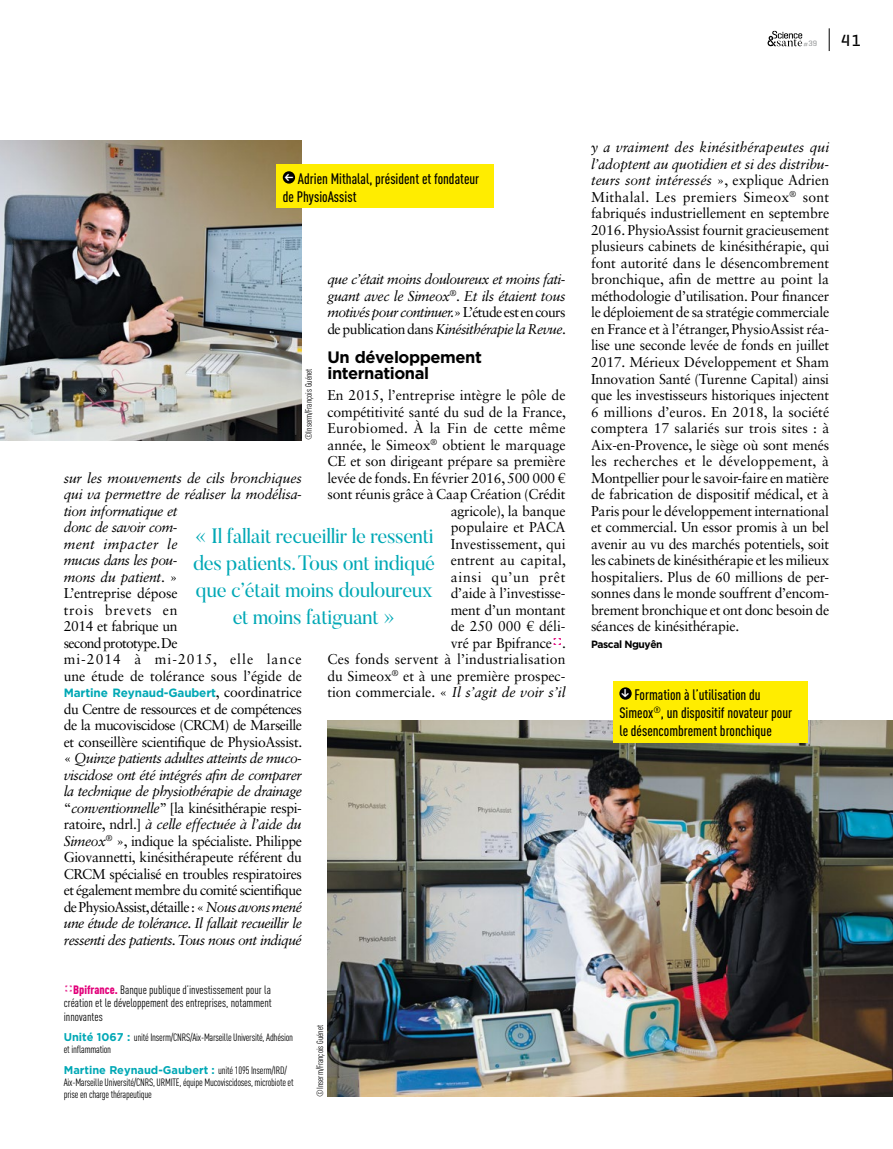
<style>
.page{position:relative;width:893px;height:1149px;background:#fff}
.page>*{position:absolute;margin:0;border:0;box-sizing:border-box;transform-origin:0 0}
.t1{font:20.7px/27px "Butler";letter-spacing:-.015em;color:#00a8b5;text-align:center}
.t2{font:700 16.5px/16.5px "Gotham";letter-spacing:-.025em;color:#000}
.t3{font:500 16.5px "Geogrotesque Stencil A";color:#000}
.t4{font:500 condensed 15px/18px "DINOT";color:#000}
.t5{font:14.25px/16.5px "Sabon LT Std";letter-spacing:-.01em;color:#000;text-align:justify}
.t6{font:italic 14.25px/16.5px "Sabon LT Std";letter-spacing:-.025em;color:#000}
.t7{font:condensed 12px/13.5px "DINOT";color:#000;text-align:justify}
.t8{font:700 12px "Gotham";letter-spacing:-.015em;color:#00a8b5}
.t9{font:700 11.25px "Gotham";color:#00a8b5}
.t10{font:condensed 10.5px/12px "DINOT";letter-spacing:-.02em;color:#000}
.t11{font:700 10.5px "Gotham";letter-spacing:-.04em;color:#000}
.t12{font:condensed 9px "DINOT";color:#000}
.t13{font:500 7.95px "Geogrotesque Stencil A";color:#9c9e9f}
.s1{font-style:normal}
.s2{color:#e2007a}
.s3{font-style:italic}
.s4{font-family:"Sabon LT Std";font-weight:400;font-size:14.25px;color:#000}
.s5{font-weight:900;color:#e2007a}
.s6{font-family:"Gotham";font-weight:700;font-stretch:normal;font-size:11.25px;color:#00a8b5}
.s7{font-family:"DINOT";font-weight:400;font-stretch:condensed;font-size:10.5px;color:#000}
</style>
<div class="page">
<img style="left:327px;top:720px;width:566px;height:376px">
<img style="left:0;top:140px;width:302px;height:300px">
<div style="left:613px;top:680px;width:194px;height:61px;background:#ffed00"></div>
<svg style="left:619px;top:687px;width:13px;height:12px"></svg>
<div style="left:276px;top:165px;width:218px;height:43px;background:#ffed00"></div>
<div style="left:283px;top:171px;width:12px;height:12px;background:#000;border-radius:50%"></div>
<svg style="left:829px;top:28px;width:1px;height:23px"></svg>
<svg style="left:767px;top:31px;width:35px;height:16px"></svg>
<svg style="left:621px;top:689px;width:8px;height:8px"></svg>
<p class="t13" style="left:803px;top:38px;width:16px">#39</p>
<p class="t3" style="left:841px;top:30px;width:21px">41</p>
<p class="t4" style="left:283px;top:169px;width:198px;text-indent:15px">Adrien Mithalal, président et fondateur de PhysioAssist</p>
<p class="t6" style="left:327px;top:271px;width:240px;text-align:justify">que c’était moins douloureux et moins fati&shy;guant avec le Simeox<sup>®</sup>. Et ils étaient tous motivés pour continuer.<span class="s1">» L’étude est en cours de publication dans</span> Kinésithérapie la Revue<span class="s1">.</span></p>
<p class="t2" style="left:327px;top:348px;width:156px">Un développement international</p>
<p class="t5" style="left:327px;top:386px;width:240px;text-align:right">En 2015, l’entreprise intègre le pôle de compétitivité santé du sud de la France,<br>Eurobiomed. À la Fin de cette même année, le Simeox<sup>®</sup> obtient le marquage<br>CE et son dirigeant prépare sa première levée de fonds. En février 2016, 500 000 € sont réunis grâce à Caap Création (Crédit agricole), la banque<br>populaire et PACA<br>Investissement, qui<br>entrent au capital,<br>ainsi qu’un prêt<br>d’aide à l’investisse-<br>ment d’un montant<br>de 250 000 € déli-<br>vré par Bpifrance<span class="s2">✓</span>.<br>Ces fonds servent à l’industrialisation du Simeox<sup>®</sup> et à une première prospec&shy;tion commerciale. « <span class="s3">Il s’agit de voir s’il</span></p>
<p class="t12" style="left:304px;top:440px;width:73px;rotate:-90deg">©Inserm/François Guénet</p>
<p class="t6" style="left:64px;top:469px;width:240px">sur les mouvements de cils bronchiques qui va permettre de réaliser la modélisa&shy;tion informatique et<br>donc de savoir com-<br>ment impacter le<br>mucus dans les pou-<br>mons du patient<span class="s1">. »<br>L’entreprise dépose<br>trois brevets en<br>2014 et fabrique un<br>second prototype. De<br>mi-2014 à mi-2015, elle lance une étude de tolérance sous l’égide de</span></p>
<p class="t8" style="left:64px;top:686px;width:240px">Martine Reynaud-Gaubert<span class="s4">, coordinatrice</span></p>
<p class="t5" style="left:64px;top:700px;width:240px">du Centre de ressources et de compétences de la mucoviscidose (CRCM) de Marseille et conseillère scientifique de PhysioAssist. « <span class="s3">Quinze patients adultes atteints de muco&shy;viscidose ont été intégrés afin de comparer la technique de physiothérapie de drainage </span>“<span class="s3">conventionnelle</span>” [la kinésithérapie respi&shy;ratoire, ndrl.] <span class="s3">à celle effectuée à l’aide du Simeox</span><sup>®</sup> », indique la spécialiste. Philippe Giovannetti, kinésithérapeute référent du CRCM spécialisé en troubles respiratoires et également membre du comité scientifique de PhysioAssist, détaille : « <span class="s3">Nous avons mené une étude de tolérance. Il fallait recueillir le ressenti des patients. Tous nous ont indiqué</span></p>
<h1 class="t1" style="left:193px;top:521px;width:244px">« Il fallait recueillir le ressenti des patients. Tous ont indiqué que c’était moins douloureux et moins fatiguant »</h1>
<p class="t7" style="left:64px;top:982px;width:210px"><span class="s2">✓</span><span class="s5">Bpifrance.</span> Banque publique d’investissement pour la création et le développement des entreprises, notamment innovantes</p>
<p class="t10" style="left:64px;top:1031px;width:231px"><span class="s6">Unité 1067 :</span> unité Inserm/CNRS/Aix-Marseille Université, Adhésion et inflammation</p>
<p class="t9" style="left:64px;top:1063px;width:225px">Martine Reynaud-Gaubert : <span class="s7">unité 1095 Inserm/IRD/</span></p>
<p class="t10" style="left:64px;top:1075px;width:231px">Aix-Marseille Université/CNRS, URMITE, équipe Mucoviscidoses, microbiote et prise en charge thérapeutique</p>
<p class="t12" style="left:315px;top:1096px;width:73px;rotate:-90deg">©Inserm/François Guénet</p>
<p class="t5" style="left:591px;top:139px;width:240px"><span class="s3">y a vraiment des kinésithérapeutes qui l’adoptent au quotidien et si des distribu&shy;teurs sont intéressés</span> », explique Adrien Mithalal. Les premiers Simeox<sup>®</sup> sont fabriqués industriellement en septembre 2016. PhysioAssist fournit gracieusement plusieurs cabinets de kinésithérapie, qui font autorité dans le désencombrement bronchique, afin de mettre au point la méthodologie d’utilisation. Pour financer le déploiement de sa stratégie commerciale en France et à l’étranger, PhysioAssist réa&shy;lise une seconde levée de fonds en juillet 2017. Mérieux Développement et Sham Innovation Santé (Turenne Capital) ainsi que les investisseurs historiques injectent 6 millions d’euros. En 2018, la société comptera 17 salariés sur trois sites : à Aix-en-Provence, le siège où sont menés les recherches et le développement, à Montpellier pour le savoir-faire en matière de fabrication de dispositif médical, et à Paris pour le développement international et commercial. Un essor promis à un bel avenir au vu des marchés potentiels, soit les cabinets de kinésithérapie et les milieux hospitaliers. Plus de 60 millions de per&shy;sonnes dans le monde souffrent d’encom&shy;brement bronchique et ont donc besoin de séances de kinésithérapie.</p>
<p class="t11" style="left:591px;top:637px;width:73px">Pascal Nguyên</p>
<p class="t4" style="left:619px;top:685px;width:174px;text-indent:15px">Formation à l’utilisation du<br>Simeox<sup>®</sup>, un dispositif novateur pour le désencombrement bronchique</p>
</div>
